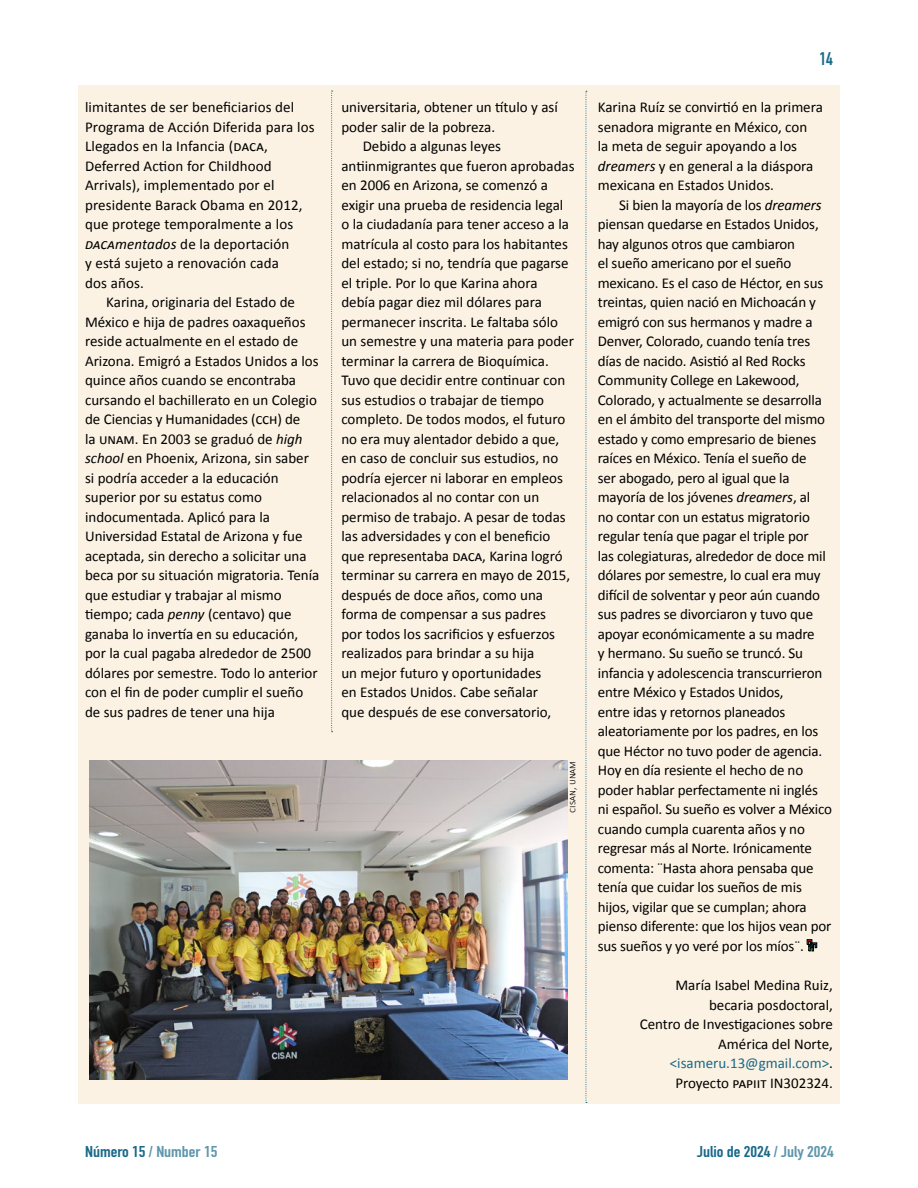
<style>
.page{position:relative;width:918px;height:1188px;background:#fff}
.page>*{position:absolute;margin:0;border:0;box-sizing:border-box;transform-origin:0 0}
.t1{font:700 18px "DIN Condensed";color:#196988}
.t2{font:700 15.45px "DIN Condensed";color:#196988;scale:1.16 1}
.t3{font:700 15.45px "DIN Condensed";color:#5e96ac;scale:1.16 1}
.t4{font:15px/19.5px "Calibri";color:#000}
.t5{font:300 10.5px "Calibri";color:#000}
.s1{font-style:italic}
.s2{color:#196988}
.s3{color:#5e96ac}
</style>
<div class="page">
<div style="left:78px;top:85px;width:762px;height:1018px;background:#fbf2e3"></div>
<svg style="left:585px;top:91px;width:2px;height:1012px"></svg>
<svg style="left:331px;top:91px;width:2px;height:641px"></svg>
<svg style="left:807px;top:940px;width:10px;height:11px"></svg>
<img style="left:89px;top:760px;width:479px;height:319px">
<p class="t4" style="left:85px;top:97px;width:231px">limitantes de ser beneficiarios del<br>Programa de Acción Diferida para los<br>Llegados en la Infancia (daca,<br>Deferred Action for Childhood<br>Arrivals), implementado por el presidente Barack Obama en 2012, que protege temporalmente a los <span class="s1">dacamentados</span> de la deportación<br>y está sujeto a renovación cada<br>dos años.</p>
<p class="t4" style="left:85px;top:292px;width:236px;text-indent:21px">Karina, originaria del Estado de México e hija de padres oaxaqueños reside actualmente en el estado de Arizona. Emigró a Estados Unidos a los quince años cuando se encontraba cursando el bachillerato en un Colegio de Ciencias y Humanidades (cch) de<br>la unam. En 2003 se graduó de <span class="s1">high school</span> en Phoenix, Arizona, sin saber si podría acceder a la educación superior por su estatus como indocumentada. Aplicó para la Universidad Estatal de Arizona y fue aceptada, sin derecho a solicitar una beca por su situación migratoria. Tenía que estudiar y trabajar al mismo tiempo; cada <span class="s1">penny</span> (centavo) que ganaba lo invertía en su educación, por la cual pagaba alrededor de 2500 dólares por semestre. Todo lo anterior con el fin de poder cumplir el sueño de sus padres de tener una hija</p>
<p class="t4" style="left:341px;top:97px;width:218px">universitaria, obtener un título y así</p>
<p class="t4" style="left:341px;top:117px;width:155px">poder salir de la pobreza.</p>
<p class="t4" style="left:363px;top:136px;width:140px">Debido a algunas leyes</p>
<p class="t4" style="left:341px;top:156px;width:235px">antiinmigrantes que fueron aprobadas</p>
<p class="t4" style="left:341px;top:175px;width:208px">en 2006 en Arizona, se comenzó a</p>
<p class="t4" style="left:341px;top:195px;width:223px">exigir una prueba de residencia legal</p>
<p class="t4" style="left:341px;top:214px;width:229px">o la ciudadanía para tener acceso a la</p>
<p class="t4" style="left:341px;top:234px;width:228px">matrícula al costo para los habitantes</p>
<p class="t4" style="left:341px;top:253px;width:229px">del estado; si no, tendría que pagarse</p>
<p class="t4" style="left:341px;top:273px;width:198px">el triple. Por lo que Karina ahora</p>
<p class="t4" style="left:341px;top:292px;width:202px">debía pagar diez mil dólares para</p>
<p class="t4" style="left:341px;top:312px;width:218px">permanecer inscrita. Le faltaba sólo</p>
<p class="t4" style="left:341px;top:331px;width:234px">un semestre y una materia para poder</p>
<p class="t4" style="left:341px;top:351px;width:209px">terminar la carrera de Bioquímica.</p>
<p class="t4" style="left:341px;top:370px;width:225px">Tuvo que decidir entre continuar con</p>
<p class="t4" style="left:341px;top:390px;width:204px">sus estudios o trabajar de tiempo</p>
<p class="t4" style="left:341px;top:409px;width:225px">completo. De todos modos, el futuro</p>
<p class="t4" style="left:341px;top:429px;width:219px">no era muy alentador debido a que,</p>
<p class="t4" style="left:341px;top:448px;width:218px">en caso de concluir sus estudios, no</p>
<p class="t4" style="left:341px;top:468px;width:223px">podría ejercer ni laborar en empleos</p>
<p class="t4" style="left:341px;top:487px;width:199px">relacionados al no contar con un</p>
<p class="t4" style="left:341px;top:507px;width:226px">permiso de trabajo. A pesar de todas</p>
<p class="t4" style="left:341px;top:526px;width:211px">las adversidades y con el beneficio</p>
<p class="t4" style="left:341px;top:546px;width:223px">que representaba daca, Karina logró</p>
<p class="t4" style="left:341px;top:565px;width:230px">terminar su carrera en mayo de 2015,</p>
<p class="t4" style="left:341px;top:585px;width:203px">después de doce años, como una</p>
<p class="t4" style="left:341px;top:604px;width:206px">forma de compensar a sus padres</p>
<p class="t4" style="left:341px;top:624px;width:215px">por todos los sacrificios y esfuerzos</p>
<p class="t4" style="left:341px;top:643px;width:194px">realizados para brindar a su hija</p>
<p class="t4" style="left:341px;top:663px;width:201px">un mejor futuro y oportunidades</p>
<p class="t4" style="left:341px;top:682px;width:198px">en Estados Unidos. Cabe señalar</p>
<p class="t4" style="left:341px;top:702px;width:211px">que después de ese conversatorio,</p>
<p class="t5" style="left:566px;top:813px;width:53px;rotate:-90deg">cisan, unam</p>
<p class="t1" style="left:820px;top:47px;width:15px">14</p>
<p class="t4" style="left:598px;top:97px;width:227px">Karina Ruíz se convirtió en la primera senadora migrante en México, con<br>la meta de seguir apoyando a los <span class="s1">dreamers</span> y en general a la diáspora mexicana en Estados Unidos.</p>
<p class="t4" style="left:598px;top:195px;width:236px;text-indent:21px">Si bien la mayoría de los <span class="s1">dreamers </span>piensan quedarse en Estados Unidos, hay algunos otros que cambiaron<br>el sueño americano por el sueño mexicano. Es el caso de Héctor, en sus treintas, quien nació en Michoacán y emigró con sus hermanos y madre a Denver, Colorado, cuando tenía tres días de nacido. Asistió al Red Rocks Community College en Lakewood, Colorado, y actualmente se desarrolla en el ámbito del transporte del mismo estado y como empresario de bienes raíces en México. Tenía el sueño de<br>ser abogado, pero al igual que la mayoría de los jóvenes <span class="s1">dreamers</span>, al<br>no contar con un estatus migratorio regular tenía que pagar el triple por<br>las colegiaturas, alrededor de doce mil dólares por semestre, lo cual era muy difícil de solventar y peor aún cuando sus padres se divorciaron y tuvo que apoyar económicamente a su madre<br>y hermano. Su sueño se truncó. Su infancia y adolescencia transcurrieron entre México y Estados Unidos,<br>entre idas y retornos planeados aleatoriamente por los padres, en los que Héctor no tuvo poder de agencia.<br>Hoy en día resiente el hecho de no poder hablar perfectamente ni inglés ni español. Su sueño es volver a México cuando cumpla cuarenta años y no regresar más al Norte. Irónicamente comenta: ¨Hasta ahora pensaba que tenía que cuidar los sueños de mis hijos, vigilar que se cumplan; ahora pienso diferente: que los hijos vean por sus sueños y yo veré por los míos¨.</p>
<p class="t4" style="left:640px;top:975px;width:195px;text-align:right">María Isabel Medina Ruiz, becaria posdoctoral,<br>Centro de Investigaciones sobre<br>América del Norte, <span class="s2">&lt;isameru.13@gmail.com&gt;</span>.<br>Proyecto papiit IN302324.</p>
<p class="t3" style="left:85px;top:1141px;width:116px"><span class="s2">Número 15</span> / Number 15</p>
<p class="t2" style="left:697px;top:1141px;width:119px">Julio de 2024 <span class="s3">/ July 2024</span></p>
</div>
